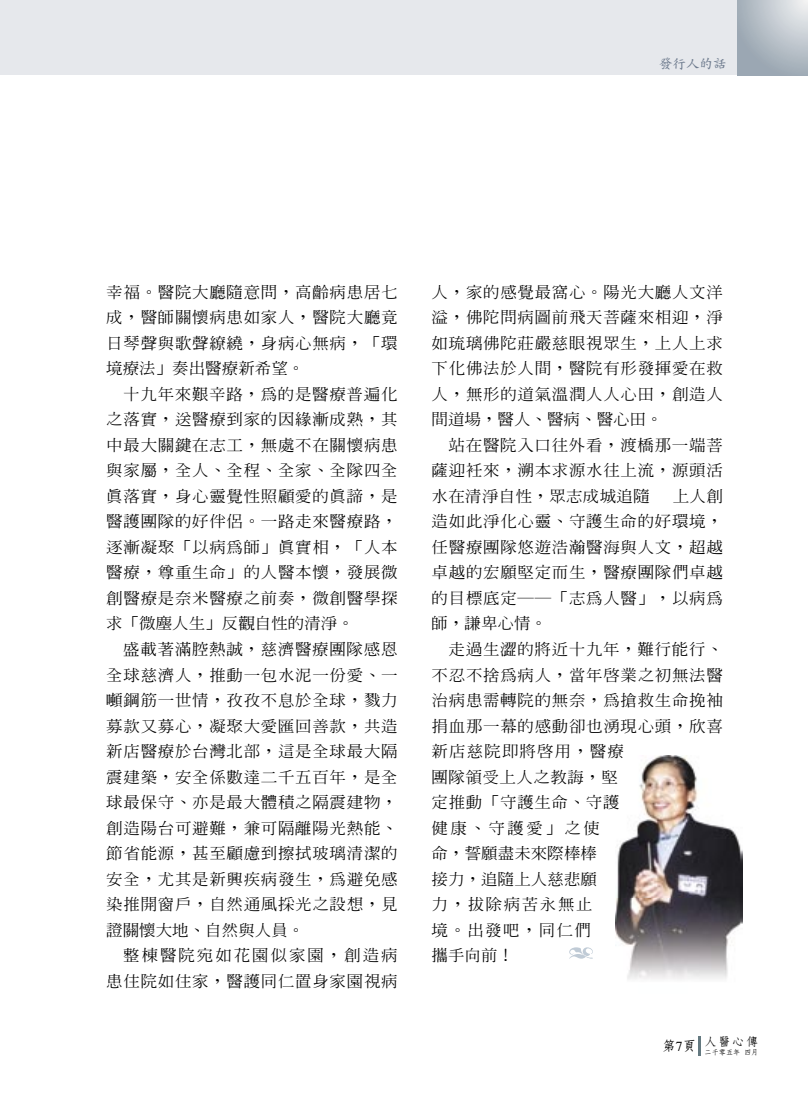
<style>
.page{position:relative;width:808px;height:1106px;background:#fff}
.page>*{position:absolute;margin:0;border:0;box-sizing:border-box;transform-origin:0 0}
.t1{font:500 15.6px/25.5px "Inn Ming";letter-spacing:.04em;color:#000;text-align:justify;scale:1.06 1}
.t2{font:700 13.65px "Nan Sung";color:#000}
.t3{font:700 13.5px "Zen Kai";color:#6d7a8d}
.t4{font:700 11.7px "Nan Sung";color:#000;scale:1.05 1}
.t5{font:700 7.2px "Nan Sung";color:#000}
.s1{font-family:"Times";font-weight:400}
</style>
<div class="page">
<svg style="left:698px;top:1036px;width:2px;height:19px"></svg>
<div style="left:0;top:0;width:808px;height:75px;background:#e6e8ec"></div>
<svg style="left:737px;top:0;width:71px;height:75px;background:#b5bdc6"></svg>
<img style="left:615px;top:755px;width:127px;height:224px">
<svg style="left:569px;top:947px;width:24px;height:11px"></svg>
<p class="t3" style="left:659px;top:57px;width:69px">發行人的話</p>
<p class="t1" style="left:106px;top:279px;width:276px">幸福。醫院大廳隨意問，高齡病患居七成，醫師關懷病患如家人，醫院大廳竟日琴聲與歌聲繚繞，身病心無病，「環境療法」奏出醫療新希望。</p>
<p class="t1" style="left:106px;top:381px;width:276px;text-indent:17px">十九年來艱辛路，為的是醫療普遍化之落實，送醫療到家的因緣漸成熟，其中最大關鍵在志工，無處不在關懷病患與家屬，全人、全程、全家、全隊四全真落實，身心靈覺性照顧愛的真諦，是醫護團隊的好伴侶。一路走來醫療路，逐漸凝聚「以病為師」真實相，「人本醫療，尊重生命」的人醫本懷，發展微創醫療是奈米醫療之前奏，微創醫學探求「微塵人生」反觀自性的清淨。</p>
<p class="t1" style="left:106px;top:636px;width:276px;text-indent:17px">盛載著滿腔熱誠，慈濟醫療團隊感恩全球慈濟人，推動一包水泥一份愛、一噸鋼筋一世情，孜孜不息於全球，戮力募款又募心，凝聚大愛匯回善款，共造新店醫療於台灣北部，這是全球最大隔震建築，安全係數達二千五百年，是全球最保守、亦是最大體積之隔震建物，創造陽台可避難，兼可隔離陽光熱能、節省能源，甚至顧慮到擦拭玻璃清潔的安全，尤其是新興疾病發生，為避免感染推開窗戶，自然通風採光之設想，見證關懷大地、自然與人員。</p>
<p class="t1" style="left:106px;top:942px;width:276px;text-align:right">整棟醫院宛如花園似家園，創造病患住院如住家，醫護同仁置身家園視病</p>
<p class="t1" style="left:432px;top:279px;width:276px">人，家的感覺最窩心。陽光大廳人文洋溢，佛陀問病圖前飛天菩薩來相迎，淨如琉璃佛陀莊嚴慈眼視眾生，上人上求下化佛法於人間，醫院有形發揮愛在救人，無形的道氣溫潤人人心田，創造人間道場，醫人、醫病、醫心田。</p>
<p class="t1" style="left:432px;top:432px;width:276px;text-indent:17px">站在醫院入口往外看，渡橋那一端菩薩迎衽來，溯本求源水往上流，源頭活水在清淨自性，眾志成城追隨</p>
<p class="t1" style="left:432px;top:483px;width:276px;text-indent:241px">上人創造如此淨化心靈、守護生命的好環境，任醫療團隊悠遊浩瀚醫海與人文，超越卓越的宏願堅定而生，醫療團隊們卓越的目標底定──「志為人醫」，以病為師，謙卑心情。</p>
<p class="t1" style="left:432px;top:636px;width:276px;text-align:left;text-indent:17px">走過生澀的將近十九年，難行能行、不忍不捨為病人，當年啟業之初無法醫治病患需轉院的無奈，為搶救生命挽袖捐血那一幕的感動卻也湧現心頭，欣喜新店慈院即將啟用，醫療<br>團隊領受上人之教誨，堅<br>定推動「守護生命、守護<br>健康、守護愛」之使<br>命，誓願盡未來際棒棒<br>接力，追隨上人慈悲願<br>力，拔除病苦永無止<br>境。出發吧，同仁們<br>攜手向前！</p>
<p class="t2" style="left:662px;top:1038px;width:36px">第<span class="s1">7</span>頁</p>
<p class="t4" style="left:704px;top:1035px;width:53px">人醫心傳</p>
<p class="t5" style="left:704px;top:1048px;width:56px">二千零五年 四月</p>
</div>
